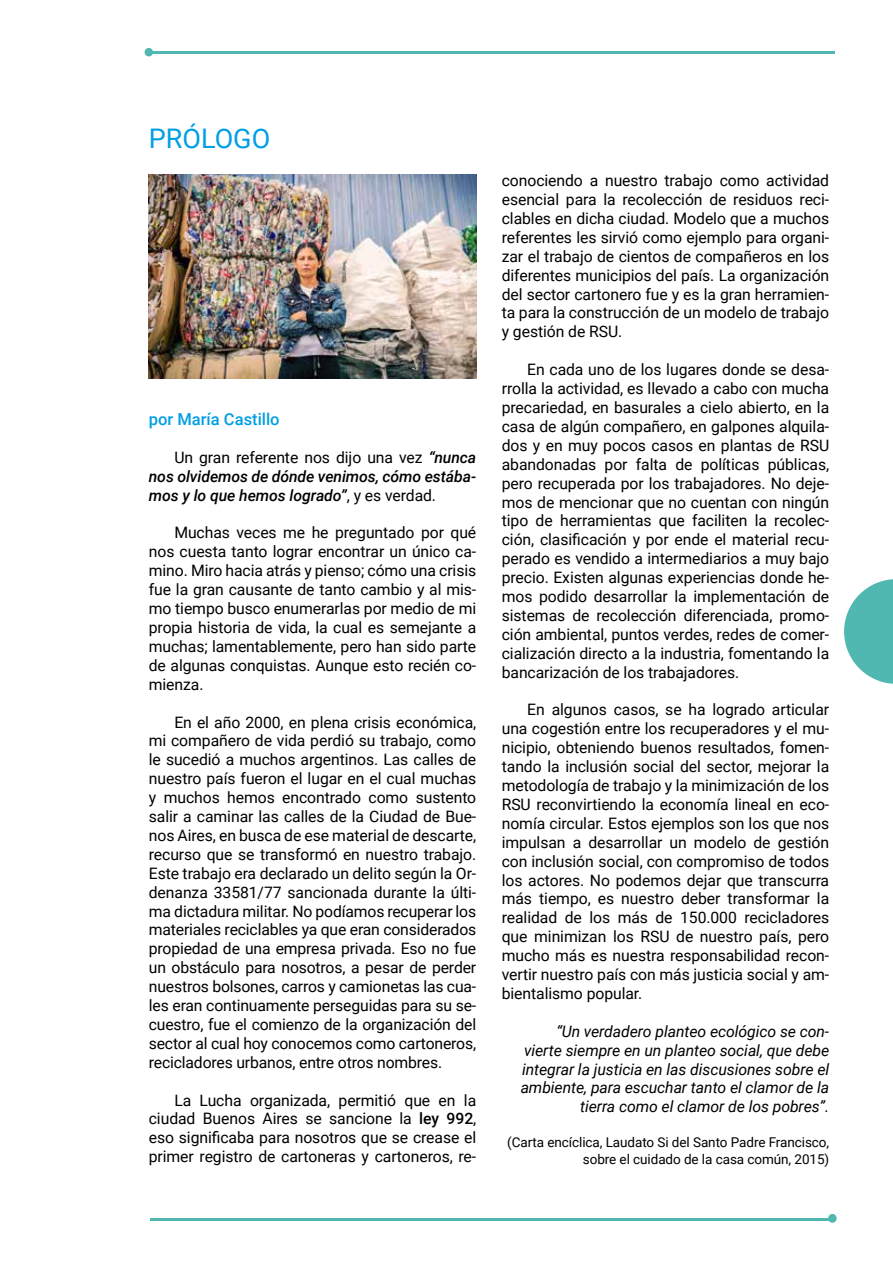
<style>
.page{position:relative;width:893px;height:1263px;background:#fff}
.page>*{position:absolute;margin:0;border:0;box-sizing:border-box;transform-origin:0 0}
.t1{font:27px "Roboto";color:#009fe3}
.t2{font:500 16.5px "Roboto";color:#009fe3}
.t3{font:15.75px/18.9px "Roboto";letter-spacing:-.005em;color:#000;text-align:justify}
.t4{font:italic 15.75px/18.9px "Roboto";letter-spacing:-.005em;color:#000;text-align:right}
.t5{font:italic 500 15.75px/18.9px "Roboto";letter-spacing:-.005em;color:#000;text-align:justify}
.t6{font:13.5px/16.2px "Roboto";letter-spacing:-.005em;color:#000;text-align:right}
.s1{font-weight:400;font-style:normal}
.s2{font-weight:500}
</style>
<div class="page">
<hr style="left:151px;top:51px;width:683px;height:2px;background:#50b8b1">
<div style="left:145px;top:48px;width:8px;height:8px;background:#50b8b1;border-radius:50%"></div>
<hr style="left:150px;top:1218px;width:684px;height:2px;background:#50b8b1">
<div style="left:828px;top:1214px;width:9px;height:9px;background:#50b8b1;border-radius:50%"></div>
<svg style="left:844px;top:579px;width:49px;height:105px"></svg>
<img style="left:149px;top:174px;width:327px;height:204px">
<h1 class="t1" style="left:149px;top:119px;width:123px">PRÓLOGO</h1>
<p class="t2" style="left:149px;top:408px;width:132px">por María Castillo</p>
<p class="t5" style="left:149px;top:447px;width:329px;text-indent:26px"><span class="s1">Un gran referente nos dijo una vez</span> “nunca nos olvidemos de dónde venimos, cómo estába&shy;mos y lo que hemos logrado”<span class="s1">, y es verdad.</span></p>
<p class="t3" style="left:149px;top:523px;width:329px;text-indent:26px">Muchas veces me he preguntado por qué nos cuesta tanto lograr encontrar un único ca&shy;mino. Miro hacia atrás y pienso; cómo una crisis fue la gran causante de tanto cambio y al mis&shy;mo tiempo busco enumerarlas por medio de mi propia historia de vida, la cual es semejante a muchas; lamentablemente, pero han sido parte de algunas conquistas. Aunque esto recién co&shy;mienza.</p>
<p class="t3" style="left:149px;top:712px;width:329px;text-indent:26px">En el año 2000, en plena crisis económica, mi compañero de vida perdió su trabajo, como le sucedió a muchos argentinos. Las calles de nuestro país fueron el lugar en el cual muchas y muchos hemos encontrado como sustento salir a caminar las calles de la Ciudad de Bue&shy;nos Aires, en busca de ese material de descarte, recurso que se transformó en nuestro trabajo.<br>Este trabajo era declarado un delito según la Or&shy;denanza 33581/77 sancionada durante la últi&shy;ma dictadura militar. No podíamos recuperar los materiales reciclables ya que eran considerados propiedad de una empresa privada. Eso no fue un obstáculo para nosotros, a pesar de perder nuestros bolsones, carros y camionetas las cua&shy;les eran continuamente perseguidas para su se&shy;cuestro, fue el comienzo de la organización del sector al cual hoy conocemos como cartoneros, recicladores urbanos, entre otros nombres.</p>
<p class="t3" style="left:149px;top:1090px;width:329px;text-indent:26px">La Lucha organizada, permitió que en la ciudad Buenos Aires se sancione la <span class="s2">ley 992</span>, eso significaba para nosotros que se crease el primer registro de cartoneras y cartoneros, re-</p>
<p class="t3" style="left:502px;top:171px;width:329px">conociendo a nuestro trabajo como actividad esencial para la recolección de residuos reci&shy;clables en dicha ciudad. Modelo que a muchos referentes les sirvió como ejemplo para organi&shy;zar el trabajo de cientos de compañeros en los diferentes municipios del país. La organización del sector cartonero fue y es la gran herramien&shy;ta para la construcción de un modelo de trabajo y gestión de RSU.</p>
<p class="t3" style="left:502px;top:360px;width:329px;text-indent:26px">En cada uno de los lugares donde se desa&shy;rrolla la actividad, es llevado a cabo con mucha precariedad, en basurales a cielo abierto, en la casa de algún compañero, en galpones alquila&shy;dos y en muy pocos casos en plantas de RSU abandonadas por falta de políticas públicas, pero recuperada por los trabajadores. No deje&shy;mos de mencionar que no cuentan con ningún tipo de herramientas que faciliten la recolec&shy;ción, clasificación y por ende el material recu&shy;perado es vendido a intermediarios a muy bajo precio. Existen algunas experiencias donde he&shy;mos podido desarrollar la implementación de sistemas de recolección diferenciada, promo&shy;ción ambiental, puntos verdes, redes de comer&shy;cialización directo a la industria, fomentando la bancarización de los trabajadores.</p>
<p class="t3" style="left:502px;top:700px;width:329px;text-indent:26px">En algunos casos, se ha logrado articular una cogestión entre los recuperadores y el mu&shy;nicipio, obteniendo buenos resultados, fomen&shy;tando la inclusión social del sector, mejorar la metodología de trabajo y la minimización de los RSU reconvirtiendo la economía lineal en eco&shy;nomía circular. Estos ejemplos son los que nos impulsan a desarrollar un modelo de gestión con inclusión social, con compromiso de todos los actores. No podemos dejar que transcurra más tiempo, es nuestro deber transformar la realidad de los más de 150.000 recicladores que minimizan los RSU de nuestro país, pero mucho más es nuestra responsabilidad recon&shy;vertir nuestro país con más justicia social y am&shy;bientalismo popular.</p>
<p class="t4" style="left:521px;top:1021px;width:310px">“Un verdadero planteo ecológico se con&shy;vierte siempre en un planteo social, que debe integrar la justicia en las discusiones sobre el ambiente, para escuchar tanto el clamor de la tierra como el clamor de los pobres”.</p>
<p class="t6" style="left:507px;top:1134px;width:324px">(Carta encíclica, Laudato Si del Santo Padre Francisco, sobre el cuidado de la casa común, 2015)</p>
</div>
